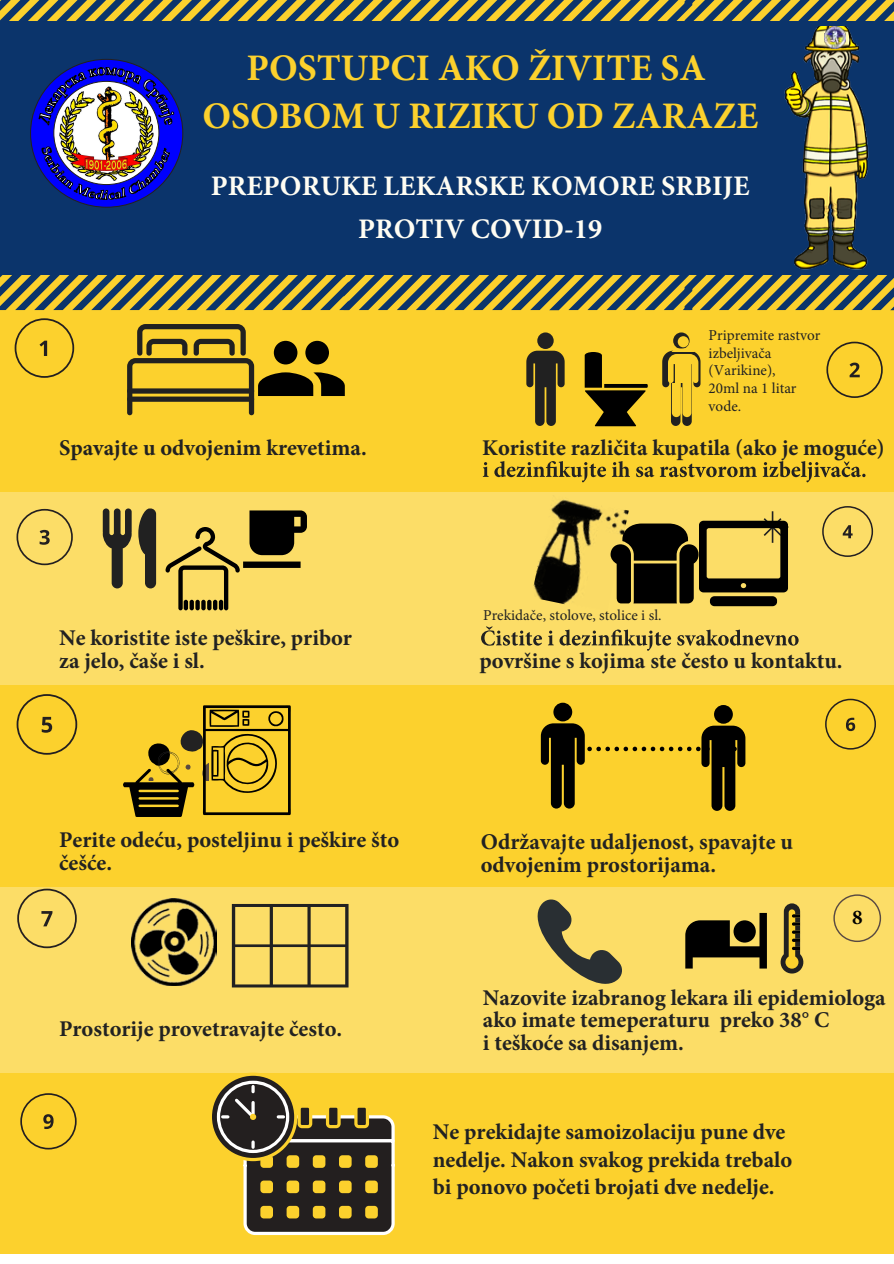
<style>
.page{position:relative;width:894px;height:1264px;background:#fff}
.page>*{position:absolute;margin:0;border:0;box-sizing:border-box;transform-origin:0 0}
.t1{font:700 37.5px/47.7px "Minion Pro";color:#fcd12d;text-align:center}
.t2{font:700 28.35px "Minion Pro";color:#fffdf3}
.t3{font:700 22.5px/22.6px "Minion Pro";color:#222}
.t4{font:700 22.5px "Minion Pro";color:#212121}
.t5{font:700 21px "Minion Pro";color:#000}
.t6{font:15.15px/17.7px "Minion Pro";color:#222}
</style>
<div class="page">
<div style="left:0;top:0;width:893px;height:1253px;background:#fcd12d"></div>
<div style="left:0;top:887px;width:893px;height:186px;background:#fcdd67"></div>
<div style="left:0;top:492px;width:893px;height:193px;background:#fcdd67"></div>
<svg style="left:692px;top:0;width:201px;height:310px"></svg>
<svg style="left:348px;top:0;width:344px;height:310px"></svg>
<svg style="left:0;top:0;width:348px;height:310px"></svg>
<div style="left:0;top:22px;width:893px;height:253px;background:#0b346b"></div>
<img style="left:784px;top:27px;width:85px;height:243px">
<svg style="left:15px;top:318px;width:59px;height:60px"></svg>
<svg style="left:826px;top:342px;width:56px;height:56px"></svg>
<svg style="left:17px;top:509px;width:56px;height:56px"></svg>
<svg style="left:822px;top:506px;width:50px;height:51px"></svg>
<svg style="left:17px;top:694px;width:60px;height:60px"></svg>
<svg style="left:825px;top:698px;width:50px;height:51px"></svg>
<svg style="left:17px;top:888px;width:60px;height:60px"></svg>
<svg style="left:20px;top:1093px;width:57px;height:56px"></svg>
<svg style="left:833px;top:894px;width:47px;height:48px"></svg>
<svg style="left:127px;top:324px;width:218px;height:91px"></svg>
<svg style="left:584px;top:352px;width:63px;height:74px"></svg>
<div style="left:537px;top:332px;width:16px;height:17px;background:#212121;border-radius:50%"></div>
<svg style="left:526px;top:351px;width:38px;height:75px"></svg>
<svg style="left:673px;top:332px;width:16px;height:17px"></svg>
<svg style="left:103px;top:508px;width:53px;height:80px"></svg>
<div style="left:677px;top:336px;width:11px;height:11px;background:#fcd12d;border-radius:50%"></div>
<svg style="left:662px;top:348px;width:38px;height:78px"></svg>
<svg style="left:165px;top:510px;width:142px;height:100px"></svg>
<svg style="left:628px;top:511px;width:160px;height:95px"></svg>
<img style="left:533px;top:499px;width:95px;height:106px">
<svg style="left:123px;top:705px;width:168px;height:112px"></svg>
<div style="left:713px;top:705px;width:19px;height:18px;background:#000;border-radius:50%"></div>
<div style="left:553px;top:702px;width:19px;height:19px;background:#000;border-radius:50%"></div>
<svg style="left:540px;top:723px;width:205px;height:87px"></svg>
<img style="left:131px;top:899px;width:86px;height:86px">
<svg style="left:232px;top:904px;width:116px;height:83px"></svg>
<svg style="left:780px;top:903px;width:24px;height:71px"></svg>
<svg style="left:537px;top:899px;width:85px;height:85px"></svg>
<svg style="left:685px;top:912px;width:81px;height:56px"></svg>
<svg style="left:212px;top:1072px;width:183px;height:163px"></svg>
<svg style="left:481px;top:626px;width:317px;height:25px"></svg>
<svg style="left:482px;top:461px;width:383px;height:21px"></svg>
<img style="left:823px;top:27px;width:22px;height:21px">
<svg style="left:30px;top:59px;width:153px;height:148px"></svg>
<h1 class="t1" style="left:202px;top:44px;width:557px">POSTUPCI AKO ŽIVITE SA<br>OSOBOM U RIZIKU OD ZARAZE</h1>
<p class="t2" style="left:211px;top:165px;width:540px">PREPORUKE LEKARSKE KOMORE SRBIJE</p>
<p class="t2" style="left:358px;top:208px;width:245px">PROTIV COVID-19</p>
<p class="t6" style="left:708px;top:326px;width:113px">Pripremite rastvor izbeljivača (Varikine),<br>20ml na 1 litar vode.</p>
<p class="t3" style="left:59px;top:436px;width:309px">Spavajte u odvojenim krevetima.</p>
<p class="t3" style="left:59px;top:626px;width:294px">Ne koristite iste peškire, pribor za jelo, čaše i sl.</p>
<p class="t3" style="left:482px;top:436px;width:404px">Koristite različita kupatila (ako je moguće)</p>
<p class="t6" style="left:483px;top:606px;width:180px">Prekidače, stolove, stolice i sl.</p>
<p class="t4" style="left:479px;top:644px;width:364px">površine s kojima ste često u kontaktu.</p>
<p class="t3" style="left:59px;top:828px;width:341px">Perite odeću, posteljinu i peškire što češće.</p>
<p class="t3" style="left:59px;top:1016px;width:284px">Prostorije provetravajte često.</p>
<p class="t3" style="left:480px;top:830px;width:313px">Održavajte udaljenost, spavajte u odvojenim prostorijama.</p>
<p class="t5" style="left:851px;top:902px;width:12px">8</p>
<p class="t3" style="left:483px;top:985px;width:404px">Nazovite izabranog lekara ili epidemiologa ako imate temeperaturu preko 38° C<br>i teškoće sa disanjem.</p>
<p class="t3" style="left:433px;top:1117px;width:361px;line-height:27.6px">Ne prekidajte samoizolaciju pune dve nedelje. Nakon svakog prekida trebalo bi ponovo početi brojati dve nedelje.</p>
</div>
